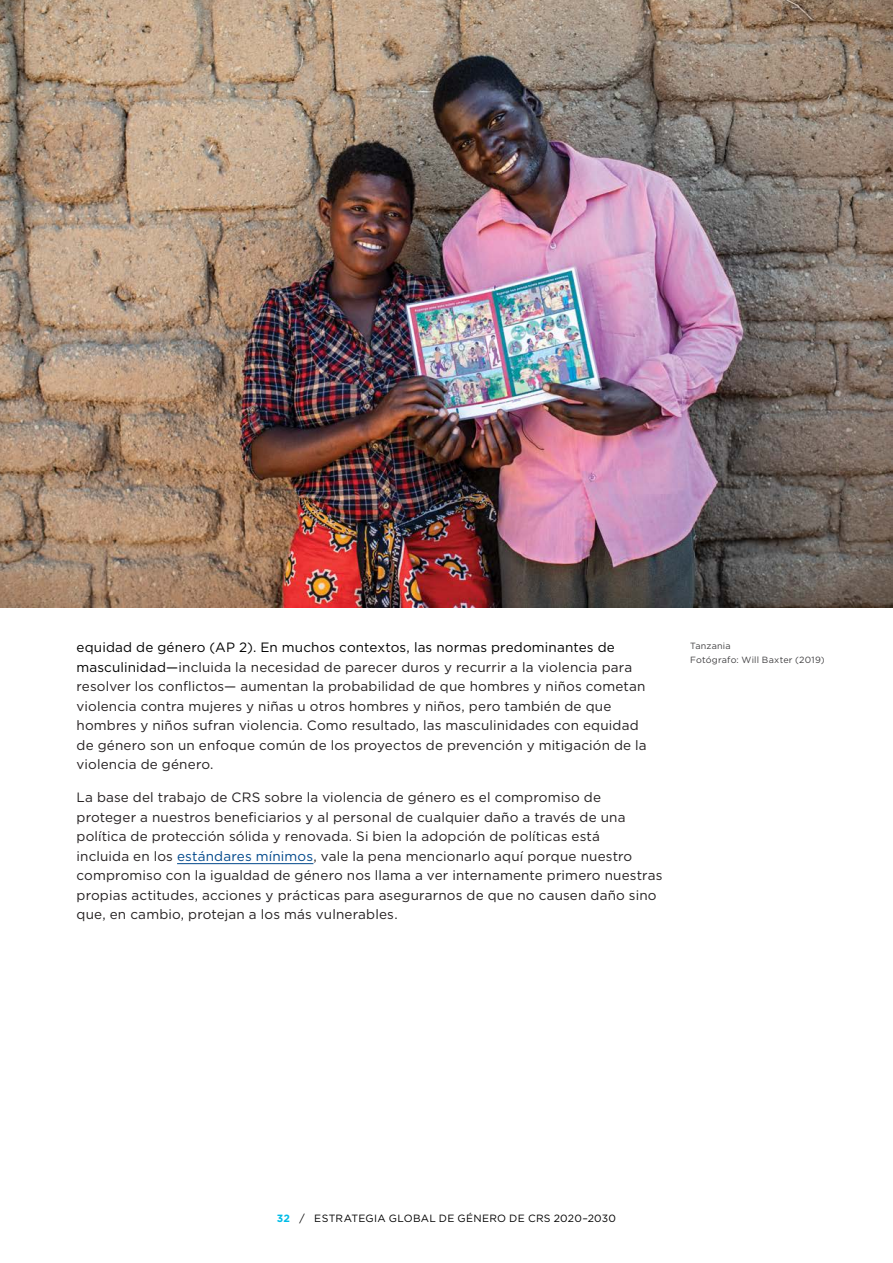
<style>
.page{position:relative;width:893px;height:1263px;background:#fff}
.page>*{position:absolute;margin:0;border:0;box-sizing:border-box;transform-origin:0 0}
.t1{font:13.5px/19.5px "Gotham";letter-spacing:.01em;color:#231f20}
.t2{font:10.5px "Gotham";letter-spacing:.02em;color:#000}
.t3{font:9px/13.5px "Gotham";letter-spacing:.02em;color:#414042}
.s1{color:#000}
.s2{color:#00488b}
.s3{font-weight:700;color:#00bce7}
</style>
<div class="page">
<hr style="left:177px;top:863px;width:136px;height:1px;background:#00488b">
<img style="left:0;top:0;width:893px;height:608px">
<p class="t1" style="left:77px;top:637px;width:572px"><span class="s1">equidad de género (AP 2). En muchos contextos, las normas predominantes de masculinidad—</span>incluida la necesidad de parecer duros y recurrir a la violencia para resolver los conflictos— aumentan la probabilidad de que hombres y niños cometan violencia contra mujeres y niñas u otros hombres y niños, pero también de que hombres y niños sufran violencia. Como resultado, las masculinidades con equidad de género son un enfoque común de los proyectos de prevención y mitigación de la violencia de género.</p>
<p class="t1" style="left:77px;top:787px;width:587px">La base del trabajo de CRS sobre la violencia de género es el compromiso de proteger a nuestros beneficiarios y al personal de cualquier daño a través de una política de protección sólida y renovada. Si bien la adopción de políticas está<br>incluida en los <span class="s2">estándares mínimos</span>, vale la pena mencionarlo aquí porque nuestro compromiso con la igualdad de género nos llama a ver internamente primero nuestras propias actitudes, acciones y prácticas para asegurarnos de que no causen daño sino que, en cambio, protejan a los más vulnerables.</p>
<p class="t3" style="left:690px;top:639px;width:136px">Tanzania<br>Fotógrafo: Will Baxter (2019)</p>
<p class="t2" style="left:277px;top:1212px;width:341px"><span class="s3">32</span> / ESTRATEGIA GLOBAL DE GÉNERO DE CRS 2020–2030</p>
</div>
